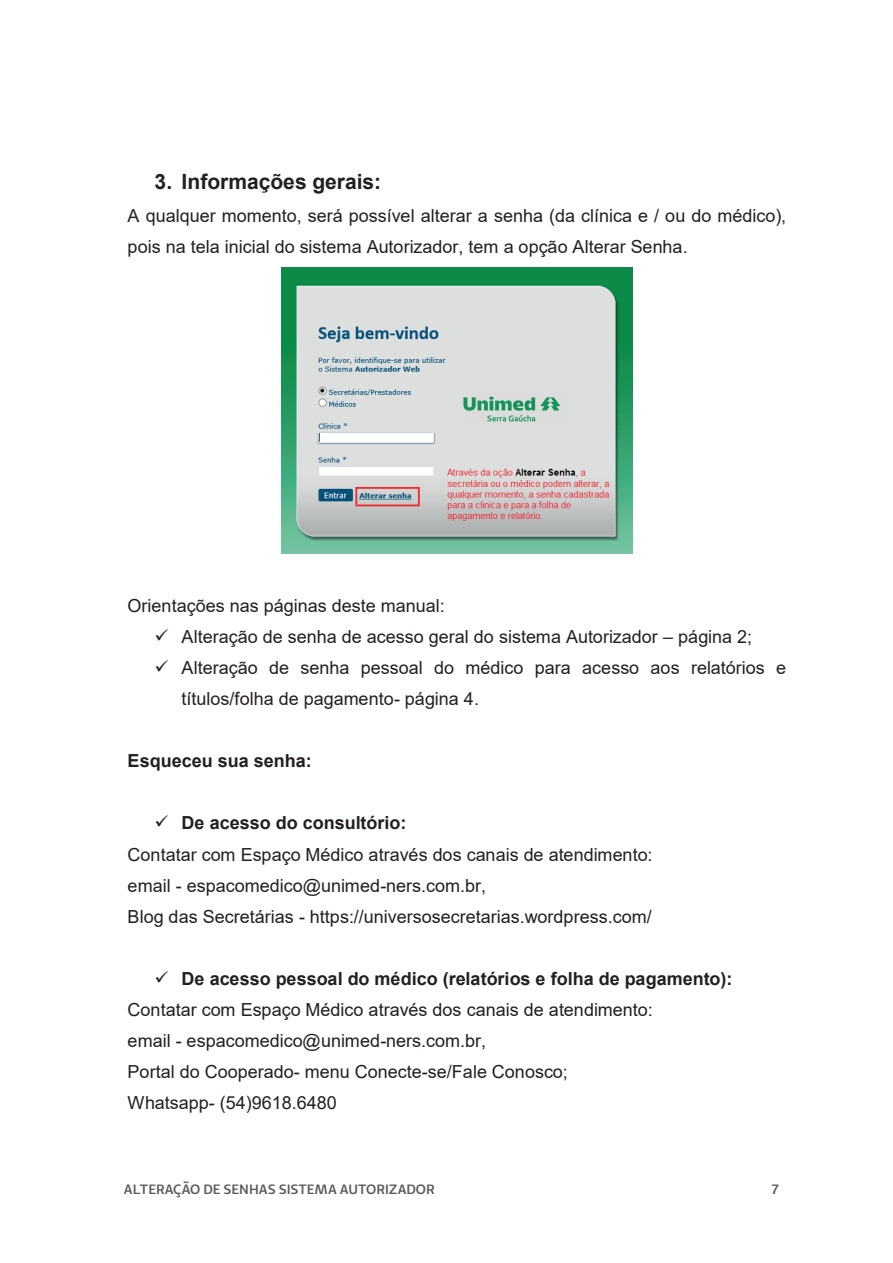
<style>
.page{position:relative;width:893px;height:1263px;background:#fff}
.page>*{position:absolute;margin:0;border:0;box-sizing:border-box;transform-origin:0 0}
.t1{font:700 21px "Arial";color:#231f20}
.t2{font:18px/31px "Arial";color:#231f20}
.t3{font:700 18px "Arial";color:#231f20}
.t4{font:600 13.5px "Unimed Sans";color:#585b5b}
.s1{font-style:inherit}
.s2{font-weight:700}
</style>
<div class="page">
<img style="left:282px;top:268px;width:350px;height:285px">
<div style="left:461px;top:393px;width:107px;height:37px;background:#dcdcdb"></div>
<svg style="left:463px;top:397px;width:72px;height:24px"></svg>
<svg style="left:541px;top:397px;width:19px;height:13px"></svg>
<p class="t1" style="left:155px;top:166px;width:228px">3. Informações gerais:</p>
<p class="t2" style="left:128px;top:200px;width:660px">A qualquer momento, será possível alterar a senha (da clínica e / ou do médico), pois na tela inicial do sistema Autorizador, tem a opção Alterar Senha.</p>
<p class="t2" style="left:128px;top:590px;width:319px">Orientações nas páginas deste manual:</p>
<p class="t2" style="left:155px;top:621px;width:599px">✓ Alteração de senha de acesso geral do sistema Autorizador <span class="s1">–</span> página 2;</p>
<p class="t2" style="left:182px;top:652px;width:606px;text-indent:-27px">✓ Alteração de senha pessoal do médico para acesso aos relatórios e títulos/folha de pagamento- página 4.</p>
<p class="t3" style="left:128px;top:748px;width:186px">Esqueceu sua senha:</p>
<p class="t2" style="left:128px;top:807px;width:526px;text-indent:27px">✓ <span class="s2">De acesso do consultório:<br></span>Contatar com Espaço Médico através dos canais de atendimento: email - espacomedico@unimed-ners.com.br,<br>Blog das Secretárias - https://universosecretarias.wordpress.com/</p>
<p class="t2" style="left:128px;top:963px;width:606px;text-indent:27px">✓ <span class="s2">De acesso pessoal do médico (relatórios e folha de pagamento):<br></span>Contatar com Espaço Médico através dos canais de atendimento:<br>email - espacomedico@unimed-ners.com.br,<br>Portal do Cooperado- menu Conecte-se/Fale Conosco;<br>Whatsapp- (54)9618.6480</p>
<p class="t4" style="left:124px;top:1181px;width:312px">ALTERAÇÃO DE SENHAS SISTEMA AUTORIZADOR</p>
<p class="t4" style="left:772px;top:1181px;width:8px">7</p>
</div>
